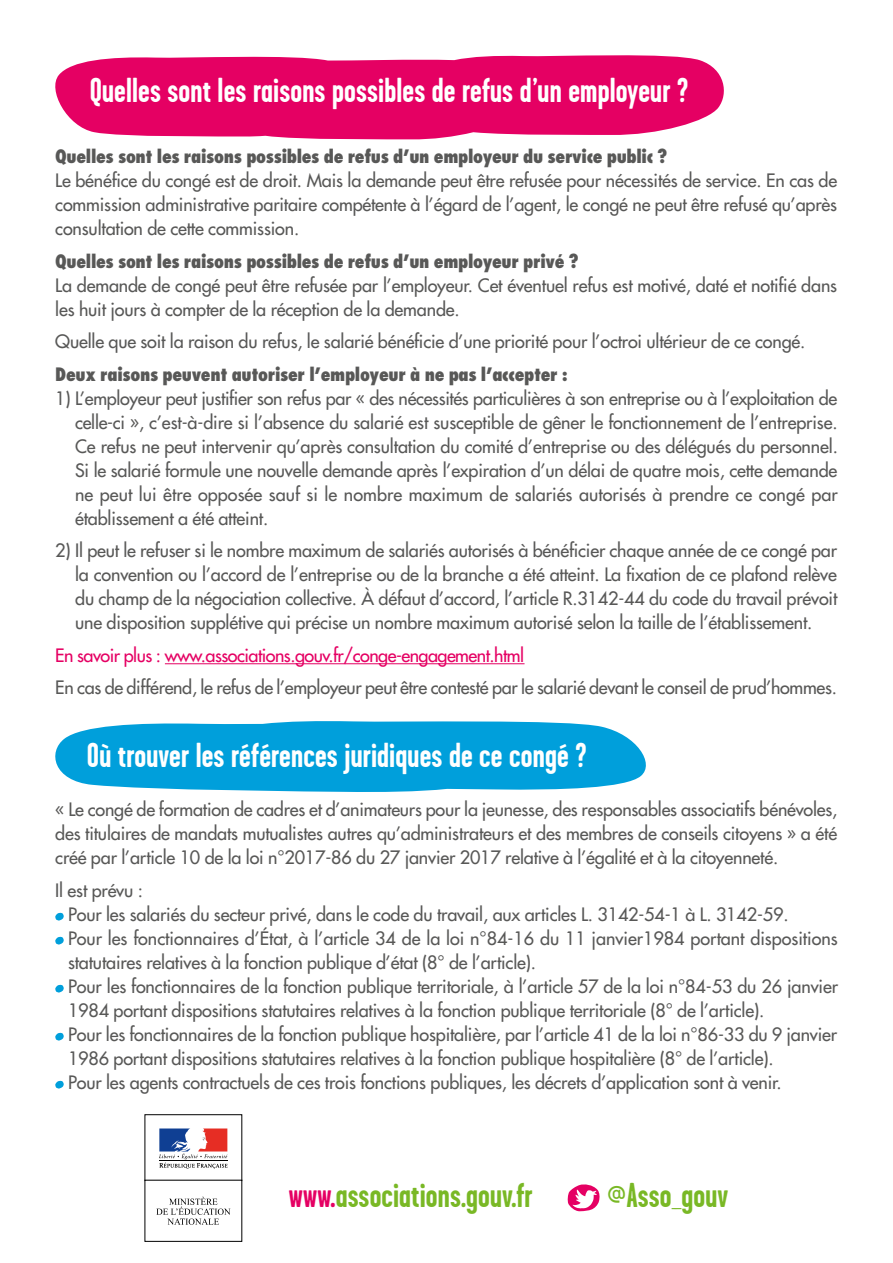
<style>
.page{position:relative;width:893px;height:1263px;background:#fff}
.page>*{position:absolute;margin:0;border:0;box-sizing:border-box;transform-origin:0 0}
.t1{font:700 34.5px "Garage Gothic";letter-spacing:.005em;color:#fff}
.t2{font:700 34.35px "Garage Gothic";letter-spacing:.005em;color:#79b825}
.t3{font:500 18px/24px "Futura Std";letter-spacing:-.01em;color:#585857;text-align:justify}
.t4{font:800 condensed 18px "Futura Std";letter-spacing:-.02em;color:#585857}
.t5{font:500 18px "Futura Std";letter-spacing:-.03em;color:#e50063}
.s1{color:#e50063}
</style>
<div class="page">
<hr style="left:165px;top:663px;width:360px;height:1px;background:#e50063">
<svg style="left:55px;top:55px;width:669px;height:85px;background:#e81d75"></svg>
<svg style="left:55px;top:721px;width:591px;height:71px;background:#1aa9de"></svg>
<svg style="left:55px;top:912px;width:9px;height:9px"></svg>
<svg style="left:55px;top:936px;width:9px;height:9px"></svg>
<svg style="left:55px;top:984px;width:9px;height:9px"></svg>
<svg style="left:55px;top:1032px;width:9px;height:9px"></svg>
<svg style="left:55px;top:1080px;width:9px;height:9px"></svg>
<div style="left:144px;top:1114px;width:98px;height:67px;border:1px solid #000"></div>
<svg style="left:159px;top:1128px;width:69px;height:41px"></svg>
<hr style="left:159px;top:1160px;width:68px;height:1px;background:#000">
<div style="left:144px;top:1180px;width:98px;height:62px;background:#fff;border:1px solid #000"></div>
<svg style="left:156px;top:1197px;width:74px;height:28px"></svg>
<svg style="left:567px;top:1184px;width:33px;height:27px"></svg>
<h1 class="t1" style="left:90px;top:72px;width:600px">Quelles sont les raisons possibles de refus d’un employeur ?</h1>
<p class="t4" style="left:55px;top:145px;width:613px">Quelles sont les raisons possibles de refus d’un employeur du service public ?</p>
<p class="t3" style="left:55px;top:169px;width:783px">Le bénéfice du congé est de droit. Mais la demande peut être refusée pour nécessités de service. En cas de commission administrative paritaire compétente à l’égard de l’agent, le congé ne peut être refusé qu’après consultation de cette commission.</p>
<p class="t4" style="left:55px;top:250px;width:525px">Quelles sont les raisons possibles de refus d’un employeur privé ?</p>
<p class="t3" style="left:55px;top:273px;width:783px">La demande de congé peut être refusée par l’employeur. Cet éventuel refus est motivé, daté et notifié dans les huit jours à compter de la réception de la demande.</p>
<p class="t3" style="left:55px;top:330px;width:751px">Quelle que soit la raison du refus, le salarié bénéficie d’une priorité pour l’octroi ultérieur de ce congé.</p>
<p class="t4" style="left:55px;top:363px;width:514px">Deux raisons peuvent autoriser l’employeur à ne pas l’accepter :</p>
<p class="t3" style="left:75px;top:386px;width:764px;text-indent:-20px">1) L’employeur peut justifier son refus par « des nécessités particulières à son entreprise ou à l’exploitation de celle-ci », c’est-à-dire si l’absence du salarié est susceptible de gêner le fonctionnement de l’entreprise.<br>Ce refus ne peut intervenir qu’après consultation du comité d’entreprise ou des délégués du personnel.<br>Si le salarié formule une nouvelle demande après l’expiration d’un délai de quatre mois, cette demande ne peut lui être opposée sauf si le nombre maximum de salariés autorisés à prendre ce congé par établissement a été atteint.</p>
<p class="t3" style="left:75px;top:539px;width:764px;text-indent:-20px">2) Il peut le refuser si le nombre maximum de salariés autorisés à bénéficier chaque année de ce congé par la convention ou l’accord de l’entreprise ou de la branche a été atteint. La fixation de ce plafond relève du champ de la négociation collective. à défaut d’accord, l’article R.3142-44 du code du travail prévoit une disposition supplétive qui précise un nombre maximum autorisé selon la taille de l’établissement.</p>
<p class="t5" style="left:55px;top:644px;width:470px">En savoir plus : www.associations.gouv.fr/conge-engagement.html</p>
<p class="t3" style="left:55px;top:676px;width:783px">En cas de différend, le refus de l’employeur peut être contesté par le salarié devant le conseil de prud’hommes.</p>
<h1 class="t1" style="left:87px;top:736px;width:501px">Où trouver les références juridiques de ce congé ?</h1>
<p class="t3" style="left:55px;top:797px;width:784px">« Le congé de formation de cadres et d’animateurs pour la jeunesse, des responsables associatifs bénévoles, des titulaires de mandats mutualistes autres qu’administrateurs et des membres de conseils citoyens » a été créé par l’article 10 de la loi n°2017-86 du 27 janvier 2017 relative à l’égalité et à la citoyenneté.</p>
<p class="t3" style="left:68px;top:878px;width:771px;text-align:left;text-indent:-13px">Il est prévu :<br>Pour les salariés du secteur privé, dans le code du travail, aux articles L. 3142-54-1 à L. 3142-59.<br>Pour les fonctionnaires d’état, à l’article 34 de la loi n°84-16 du 11 janvier1984 portant dispositions statutaires relatives à la fonction publique d’état (8° de l’article).<br>Pour les fonctionnaires de la fonction publique territoriale, à l’article 57 de la loi n°84-53 du 26 janvier 1984 portant dispositions statutaires relatives à la fonction publique territoriale (8° de l’article).<br>Pour les fonctionnaires de la fonction publique hospitalière, par l’article 41 de la loi n°86-33 du 9 janvier 1986 portant dispositions statutaires relatives à la fonction publique hospitalière (8° de l’article).<br>Pour les agents contractuels de ces trois fonctions publiques, les décrets d’application sont à venir.</p>
<h2 class="t2" style="left:289px;top:1176px;width:245px"><span class="s1">www.</span>associations.gouv.fr</h2>
<h2 class="t2" style="left:607px;top:1176px;width:122px">@Asso_gouv</h2>
</div>
